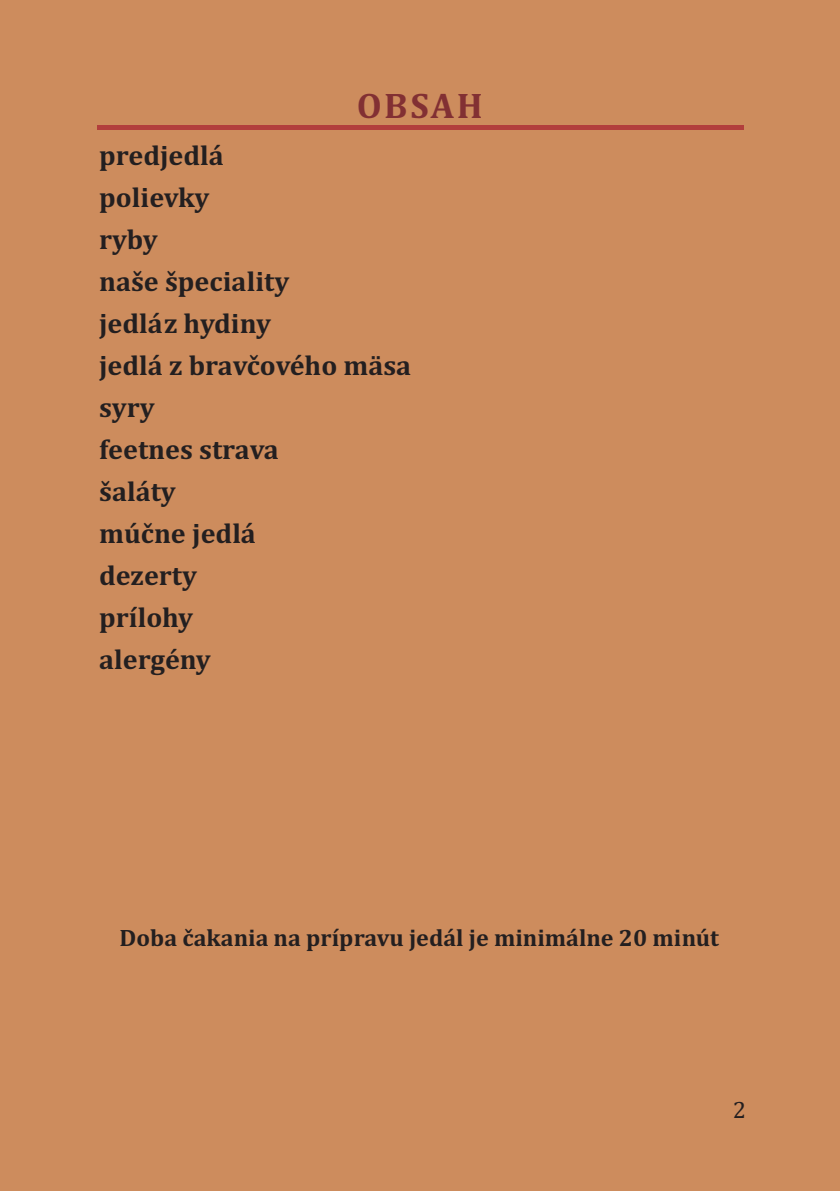
<style>
.page{position:relative;width:840px;height:1191px;background:#fff}
.page>*{position:absolute;margin:0;border:0;box-sizing:border-box;transform-origin:0 0}
.t1{font:700 36px "Cambria";letter-spacing:.065em;color:#823033}
.t2{font:700 28px/42px "Cambria";color:#231f20}
.t3{font:700 24px "Cambria";color:#231f20}
.t4{font:24px "Cambria";color:#231f20}
</style>
<div class="page">
<div style="left:0;top:0;width:839px;height:1191px;background:#cd8c5d"></div>
<hr style="left:97px;top:128px;width:646px;height:1px;background:#b23e3c">
<hr style="left:97px;top:125px;width:646px;height:2px;background:#b23e3c">
<p class="t1" style="left:356px;top:90px;width:127px">OBSAH</p>
<p class="t2" style="left:99px;top:136px;width:313px">predjedlá<br>polievky<br>ryby<br>naše špeciality<br>jedláz hydiny<br>jedlá z bravèového mäsa syry<br>feetnes strava<br>šaláty<br>múène jedlá<br>dezerty<br>prílohy<br>alergény</p>
<p class="t3" style="left:119px;top:927px;width:600px">Doba èakania na prípravu jedál je minimálne 20 minút</p>
<p class="t4" style="left:732px;top:1099px;width:15px">2</p>
</div>
